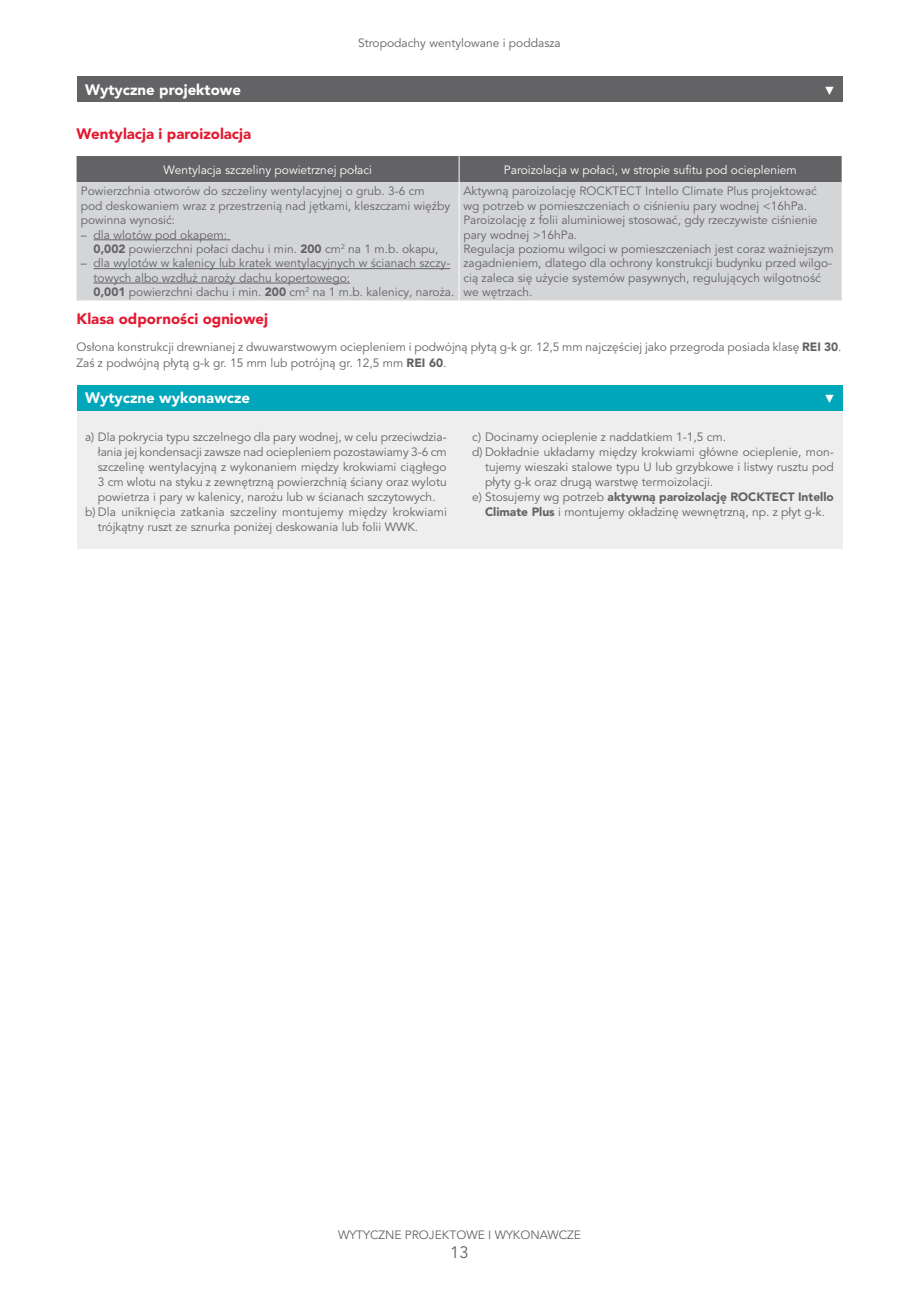
<style>
.page{position:relative;width:919px;height:1289px;background:#fff}
.page>*{position:absolute;margin:0;border:0;box-sizing:border-box;transform-origin:0 0}
.t1{font:16.5px "Avenir LT Pro";color:#636366}
.WYTYCZNE_Śródtytuł{font:900 15px "Avenir LT Pro";color:#e21931}
.WYTYCZNE_Belka{font:900 15px "Avenir LT Pro";color:#fff}
.WYTYCZNE_Belka-2{font:15px "Consolas";color:#fff}
.WYTYCZNE_Punkty_I{font:12px/15px "Avenir LT Pro";color:#636366}
.TAB_Body__do_lewej{font:12px/14.4px "Avenir LT Pro";color:#636366}
.WYTYCZNE_Body{font:12px/15px "Avenir LT Pro";color:#636366}
.TAB_Nagłówek{font:12px "Avenir LT Pro";color:#fff}
.s1{font-weight:900}
</style>
<div class="page">
<div style="left:77px;top:408px;width:765px;height:140px;background:#eeeeef"></div>
<div style="left:77px;top:385px;width:765px;height:25px;background:#00a6b9"></div>
<div style="left:77px;top:77px;width:765px;height:25px;background:#636366"></div>
<div style="left:77px;top:182px;width:764px;height:118px;background:#d4d5d7"></div>
<div style="left:77px;top:156px;width:764px;height:26px;background:#636366"></div>
<hr style="left:458px;top:182px;width:1px;height:118px;background:#fff">
<hr style="left:94px;top:239px;width:136px;height:1px;background:#636366">
<hr style="left:94px;top:268px;width:356px;height:1px;background:#636366">
<hr style="left:94px;top:283px;width:256px;height:1px;background:#636366">
<p class="WYTYCZNE_Punkty_I" style="left:358px;top:35px;width:204px">Stropodachy wentylowane i poddasza</p>
<p class="WYTYCZNE_Belka" style="left:85px;top:81px;width:157px">Wytyczne projektowe</p>
<p class="WYTYCZNE_Belka-2" style="left:825px;top:80px;width:10px">▼</p>
<p class="WYTYCZNE_Śródtytuł" style="left:77px;top:125px;width:176px">Wentylacja i paroizolacja</p>
<p class="TAB_Nagłówek" style="left:163px;top:162px;width:210px">Wentylacja szczeliny powietrznej połaci</p>
<p class="TAB_Nagłówek" style="left:504px;top:162px;width:294px">Paroizolacja w połaci, w stropie sufitu pod ociepleniem</p>
<p class="TAB_Body__do_lewej" style="left:81px;top:184px;width:371px">Powierzchnia otworów do szczeliny wentylacyjnej o grub. 3-6 cm<br>pod deskowaniem wraz z przestrzenią nad jętkami, kleszczami więźby powinna wynosić:</p>
<p class="WYTYCZNE_Punkty_I" style="left:94px;top:227px;width:346px;line-height:14.4px;text-indent:-13px">– dla wlotów pod okapem:<br><span class="s1">0,002</span> powierzchni połaci dachu i min. <span class="s1">200</span> cm<sup>2</sup> na 1 m.b. okapu,</p>
<p class="WYTYCZNE_Punkty_I" style="left:94px;top:256px;width:362px;line-height:14.4px;text-indent:-13px">– dla wylotów w kalenicy lub kratek wentylacyjnych w ścianach szczy&shy;towych albo wzdłuż naroży dachu kopertowego:<br><span class="s1">0,001</span> powierzchni dachu i min. <span class="s1">200</span> cm<sup>2</sup> na 1 m.b. kalenicy, naroża.</p>
<p class="TAB_Body__do_lewej" style="left:463px;top:184px;width:355px">Aktywną paroizolację ROCKTECT Intello Climate Plus projektować wg potrzeb w pomieszczeniach o ciśnieniu pary wodnej &lt;16hPa.<br>Paroizolację z folii aluminiowej stosować, gdy rzeczywiste ciśnienie pary wodnej &gt;16hPa.</p>
<p class="TAB_Body__do_lewej" style="left:463px;top:242px;width:372px">Regulacja poziomu wilgoci w pomieszczeniach jest coraz ważniejszym zagadnieniem, dlatego dla ochrony konstrukcji budynku przed wilgo&shy;cią zaleca się użycie systemów pasywnych, regulujących wilgotność we wętrzach.</p>
<p class="WYTYCZNE_Śródtytuł" style="left:77px;top:309px;width:193px">Klasa odporności ogniowej</p>
<p class="WYTYCZNE_Body" style="left:77px;top:340px;width:766px">Osłona konstrukcji drewnianej z dwuwarstwowym ociepleniem i podwójną płytą g-k gr. 12,5 mm najczęściej jako przegroda posiada klasę <span class="s1">REI 30</span>.<br>Zaś z podwójną płytą g-k gr. 15 mm lub potrójną gr. 12,5 mm <span class="s1">REI 60</span>.</p>
<p class="WYTYCZNE_Belka" style="left:85px;top:389px;width:167px">Wytyczne wykonawcze</p>
<p class="WYTYCZNE_Belka-2" style="left:825px;top:388px;width:10px">▼</p>
<p class="WYTYCZNE_Punkty_I" style="left:98px;top:429px;width:350px;text-align:justify;text-indent:-13px">a) Dla pokrycia typu szczelnego dla pary wodnej, w celu przeciwdzia&shy;łania jej kondensacji zawsze nad ociepleniem pozostawiamy 3-6 cm szczelinę wentylacyjną z wykonaniem między krokwiami ciągłego 3 cm wlotu na styku z zewnętrzną powierzchnią ściany oraz wylotu powietrza i pary w kalenicy, narożu lub w ścianach szczytowych.</p>
<p class="WYTYCZNE_Punkty_I" style="left:98px;top:504px;width:350px;text-indent:-13px">b) Dla uniknięcia zatkania szczeliny montujemy między krokwiami trójkątny ruszt ze sznurka poniżej deskowania lub folii WWK.</p>
<p class="WYTYCZNE_Punkty_I" style="left:472px;top:429px;width:255px">c) Docinamy ocieplenie z naddatkiem 1-1,5 cm.</p>
<p class="WYTYCZNE_Punkty_I" style="left:485px;top:444px;width:350px;text-align:justify;text-indent:-13px">d) Dokładnie układamy między krokwiami główne ocieplenie, mon&shy;tujemy wieszaki stalowe typu U lub grzybkowe i listwy rusztu pod płyty g-k oraz drugą warstwę termoizolacji.</p>
<p class="WYTYCZNE_Punkty_I" style="left:472px;top:489px;width:363px;text-align:center">e) Stosujemy wg potrzeb <span class="s1">aktywną paroizolację ROCKTECT Intello<br>Climate Plus</span> i montujemy okładzinę wewnętrzną, np. z płyt g-k.</p>
<p class="WYTYCZNE_Punkty_I" style="left:338px;top:1226px;width:244px">WYTYCZNE PROJEKTOWE I WYKONAWCZE</p>
<h1 class="t1" style="left:450px;top:1242px;width:20px">13</h1>
</div>
